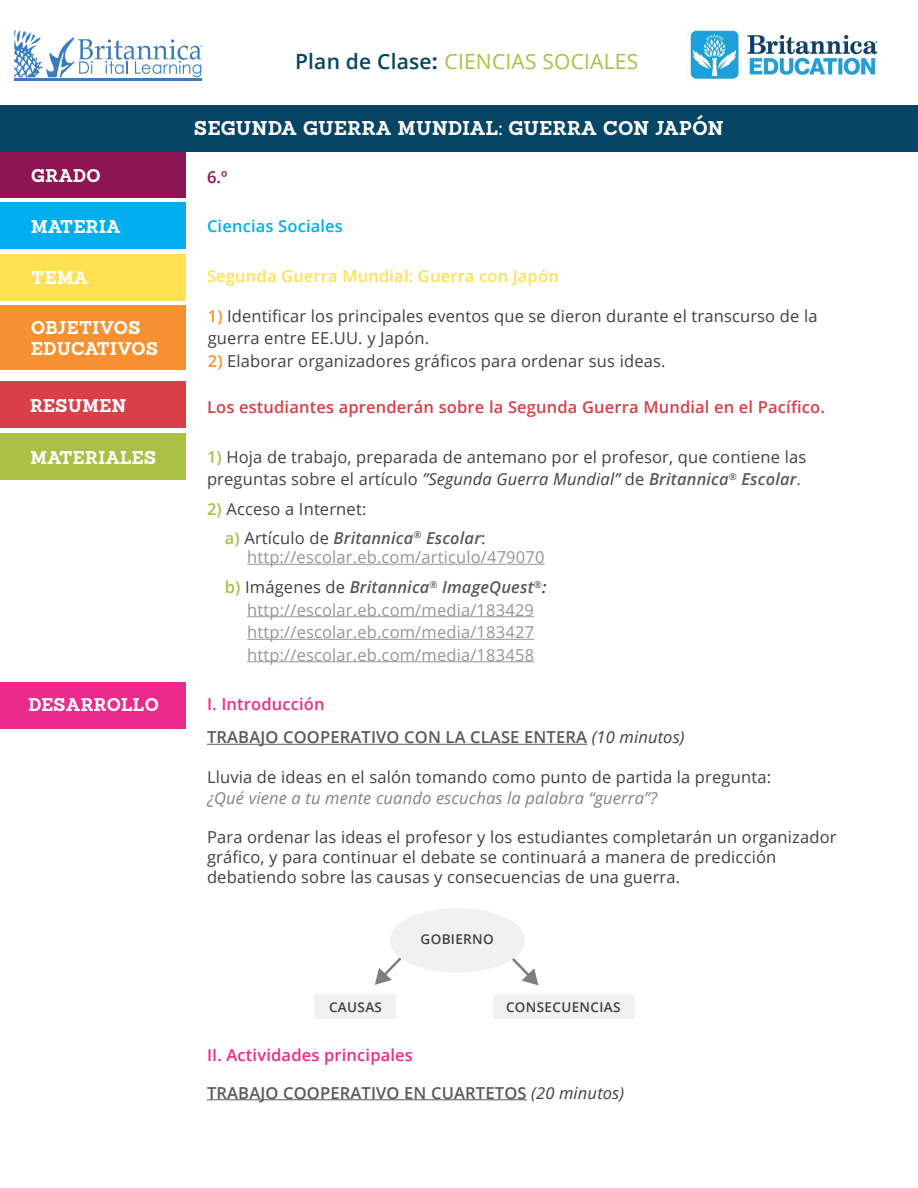
<style>
.page{position:relative;width:918px;height:1188px;background:#fff}
.page>*{position:absolute;margin:0;border:0;box-sizing:border-box;transform-origin:0 0}
.t1{font:21px "Open Sans";letter-spacing:.01em;color:#a9c046}
.t2{font:700 19.5px "Sanchez";letter-spacing:.02em;color:#fff}
.t3{font:700 18px/21px "Sanchez";letter-spacing:.01em;color:#fff}
.t4{font:16.5px/22.5px "Open Sans";letter-spacing:.01em;color:#404042}
.t5{font:16.5px/22.5px "Open Sans";letter-spacing:.01em;color:#939598;text-align:right}
.t6{font:600 16.5px/33px "Open Sans";letter-spacing:.01em;color:#58595b}
.t7{font:600 16.5px "Open Sans";letter-spacing:.01em;color:#d93f49}
.t8{font:italic 16.5px "Open Sans";letter-spacing:.01em;color:#808285}
.t9{font:600 16.5px "Open Sans";letter-spacing:.01em;color:#ffe153}
.t10{font:600 16.5px "Open Sans";letter-spacing:.01em;color:#ec2a8c}
.t11{font:600 16.5px "Open Sans";letter-spacing:.01em;color:#00aef0}
.t12{font:600 16.5px "Open Sans";color:#8d1554}
.t13{font:600 13.5px "Open Sans";letter-spacing:.025em;color:#404042}
.s1{font-weight:600;color:#064566}
.s2{font-weight:700;color:#064566}
.s3{font-weight:600;color:#f79031}
.s4{font-weight:600;color:#a9c046}
.s5{font-style:italic}
.s6{font-weight:600;font-style:italic;color:#58595b}
.s7{color:#58595b}
.s8{color:#404042}
.s9{font-weight:600;font-style:italic;color:#404042}
.s10{color:#ec2a8c}
.s11{font-weight:400;font-style:italic;color:#404042}
</style>
<div class="page">
<img style="left:14px;top:29px;width:864px;height:1072px">
<hr style="left:247px;top:564px;width:298px;height:1px;background:#939598">
<hr style="left:247px;top:616px;width:287px;height:1px;background:#939598">
<hr style="left:247px;top:639px;width:287px;height:1px;background:#939598">
<hr style="left:247px;top:661px;width:287px;height:1px;background:#939598">
<hr style="left:207px;top:744px;width:380px;height:1px;background:#58595b">
<hr style="left:207px;top:1099px;width:320px;height:1px;background:#58595b">
<div style="left:0;top:682px;width:185px;height:47px;background:#ec2a8c"></div>
<div style="left:0;top:151px;width:185px;height:47px;background:#8d1554"></div>
<div style="left:0;top:202px;width:185px;height:47px;background:#00aef0"></div>
<div style="left:0;top:254px;width:185px;height:47px;background:#ffe153"></div>
<div style="left:0;top:381px;width:185px;height:47px;background:#d93f49"></div>
<div style="left:0;top:433px;width:185px;height:47px;background:#a9c046"></div>
<div style="left:0;top:305px;width:185px;height:65px;background:#f79031"></div>
<div style="left:0;top:105px;width:918px;height:47px;background:#064566"></div>
<hr style="left:14px;top:78px;width:187px;height:2px;background:#397cbf">
<svg style="left:14px;top:30px;width:188px;height:47px"></svg>
<div style="left:314px;top:994px;width:82px;height:25px;background:#f1f1f2"></div>
<div style="left:493px;top:994px;width:142px;height:25px;background:#f1f1f2"></div>
<svg style="left:375px;top:957px;width:26px;height:28px"></svg>
<svg style="left:511px;top:957px;width:27px;height:28px"></svg>
<div style="left:390px;top:908px;width:135px;height:65px;background:#f1f1f2;border-radius:50%"></div>
<p class="t3" style="left:31px;top:165px;width:71px">GRADO</p>
<p class="t3" style="left:31px;top:216px;width:91px">MATERIA</p>
<p class="t3" style="left:31px;top:267px;width:59px">TEMA</p>
<p class="t3" style="left:31px;top:317px;width:128px">OBJETIVOS<br>EDUCATIVOS</p>
<p class="t3" style="left:30px;top:395px;width:98px">RESUMEN</p>
<p class="t3" style="left:31px;top:447px;width:127px">MATERIALES</p>
<p class="t3" style="left:28px;top:694px;width:132px">DESARROLLO</p>
<p class="t1" style="left:295px;top:47px;width:345px"><span class="s1">Plan de Clase</span><span class="s2">:</span> CIENCIAS SOCIALES</p>
<p class="t2" style="left:194px;top:115px;width:531px">SEGUNDA GUERRA MUNDIAL: GUERRA CON JAPÓN</p>
<p class="t2" style="left:404px;top:116px;width:104px">EJÉRCITO</p>
<p class="t12" style="left:207px;top:165px;width:22px">6.º</p>
<p class="t11" style="left:207px;top:215px;width:137px">Ciencias Sociales</p>
<p class="t9" style="left:207px;top:264px;width:353px">Segunda Guerra Mundial: Guerra con Japón</p>
<p class="t4" style="left:208px;top:304px;width:611px"><span class="s3">1)</span> Identificar los principales eventos que se dieron durante el transcurso de la guerra entre EE.UU. y Japón.</p>
<p class="t4" style="left:208px;top:349px;width:459px"><span class="s3">2)</span> Elaborar organizadores gráficos para ordenar sus ideas.</p>
<p class="t7" style="left:207px;top:395px;width:619px">Los estudiantes aprenderán sobre la Segunda Guerra Mundial en el Pacífico.</p>
<p class="t4" style="left:207px;top:445px;width:601px"><span class="s4">1)</span> Hoja de trabajo, preparada de antemano por el profesor, que contiene las preguntas sobre el artículo <span class="s5">”Segunda Guerra Mundial”</span> de <span class="s6">Britannica</span><sup>®</sup> <span class="s6">Escolar</span><span class="s7">.</span></p>
<p class="t4" style="left:225px;top:494px;width:262px;line-height:28.5px;text-indent:-18px"><span class="s4">2)</span> Acceso a Internet:<br><span class="s4">a)</span> Artículo de <span class="s6">Britannica</span><sup>®</sup> <span class="s6">Escolar</span>:</p>
<p class="t5" style="left:225px;top:542px;width:323px;line-height:30px">http://escolar.eb.com/articulo/479070<br><span class="s4">b)</span> <span class="s8">Imágenes de</span> <span class="s6">Britannica</span><sup>®</sup> <span class="s6">ImageQuest</span><sup>®</sup><span class="s9">:</span></p>
<p class="t5" style="left:247px;top:598px;width:288px;text-align:justify">http://escolar.eb.com/media/183429 http://escolar.eb.com/media/183427 http://escolar.eb.com/media/183458</p>
<p class="t6" style="left:207px;top:687px;width:479px"><span class="s10">I. Introducción<br></span>TRABAJO COOPERATIVO CON LA CLASE ENTERA <span class="s11">(10 minutos)</span></p>
<p class="t4" style="left:207px;top:765px;width:566px">Lluvia de ideas en el salón tomando como punto de partida la pregunta:</p>
<p class="t8" style="left:207px;top:786px;width:452px">¿Qué viene a tu mente cuando escuchas la palabra “guerra”?</p>
<p class="t4" style="left:207px;top:827px;width:631px;line-height:19.8px">Para ordenar las ideas el profesor y los estudiantes completarán un organizador gráfico, y para continuar el debate se continuará a manera de predicción debatiendo sobre las causas y consecuencias de una guerra.</p>
<p class="t13" style="left:421px;top:930px;width:75px">GOBIERNO</p>
<p class="t13" style="left:329px;top:997px;width:54px">CAUSAS</p>
<p class="t13" style="left:506px;top:997px;width:116px">CONSECUENCIAS</p>
<p class="t10" style="left:207px;top:1044px;width:207px">II. Actividades principales</p>
<p class="t6" style="left:207px;top:1076px;width:419px">TRABAJO COOPERATIVO EN CUARTETOS <span class="s11">(20 minutos)</span></p>
</div>
